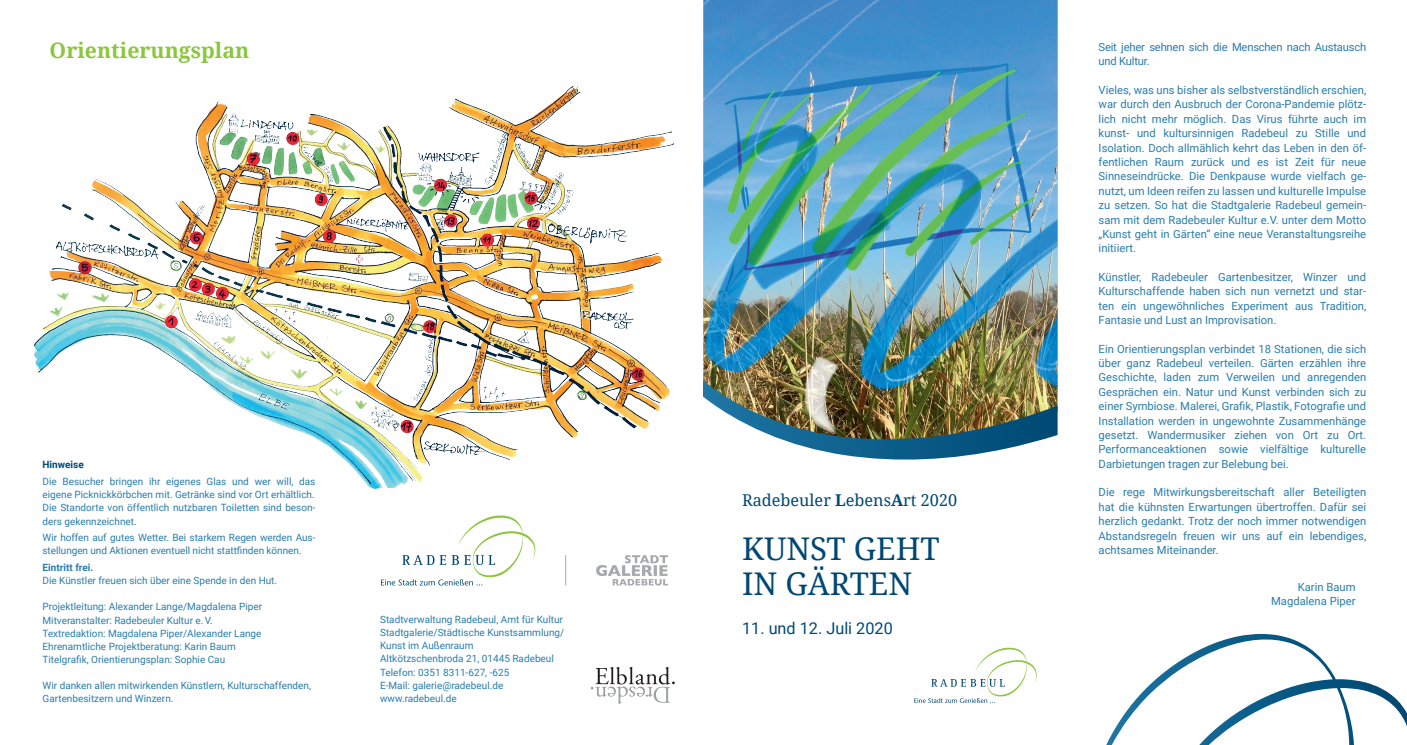
<style>
.page{position:relative;width:1407px;height:745px;background:#fff}
.page>*{position:absolute;margin:0;border:0;box-sizing:border-box;transform-origin:0 0}
.t1{font:31.25px/35px "Droid Serif";color:#004873}
.t2{font:700 21.25px "Droid Serif";color:#8bc63e}
.Veranstaltungsort_fe{font:16.25px "Droid Serif";color:#004873}
.t3{font:16.25px "Roboto";color:#004873}
.Grundtext{font:11.25px/14.4px "Roboto";color:#2a7dab;text-align:justify}
.Grundtext-2{font:11.25px/14.4px "Roboto";letter-spacing:-.02em;color:#2a7dab}
.Grundtext-3{font:10px/13.1px "Roboto";color:#2a7dab}
.Datum{font:700 10px "Roboto";color:#004873}
.s1{font-weight:700}
</style>
<div class="page">
<svg style="left:914px;top:647px;width:123px;height:55px"></svg>
<img style="left:703px;top:0;width:354px;height:380px">
<img style="left:703px;top:380px;width:354px;height:80px">
<svg style="left:591px;top:666px;width:84px;height:37px"></svg>
<img style="left:33px;top:86px;width:642px;height:403px">
<svg style="left:1106px;top:634px;width:301px;height:110px"></svg>
<svg style="left:381px;top:515px;width:155px;height:70px"></svg>
<svg style="left:596px;top:555px;width:72px;height:30px"></svg>
<hr style="left:565px;top:554px;width:1px;height:31px;background:#a8a9ad">
<p class="t2" style="left:50px;top:35px;width:201px">Orientierungsplan</p>
<p class="Datum" style="left:43px;top:457px;width:43px">Hinweise</p>
<p class="Grundtext-3" style="left:43px;top:474px;width:274px">Die Besucher bringen ihr eigenes Glas und wer will, das eigene Picknickkörbchen mit. Getränke sind vor Ort erhältlich.</p>
<p class="Grundtext-3" style="left:43px;top:500px;width:274px">Die Standorte von öffentlich nutzbaren Toiletten sind beson&shy;ders gekennzeichnet.</p>
<p class="Grundtext-3" style="left:43px;top:530px;width:274px">Wir hoffen auf gutes Wetter. Bei starkem Regen werden Aus&shy;stellungen und Aktionen eventuell nicht stattfinden können.</p>
<p class="Grundtext-3" style="left:43px;top:560px;width:236px"><span class="s1">Eintritt frei.<br></span>Die Künstler freuen sich über eine Spende in den Hut.</p>
<p class="Grundtext-3" style="left:43px;top:599px;width:221px">Projektleitung: Alexander Lange/Magdalena Piper</p>
<p class="Grundtext-3" style="left:43px;top:612px;width:172px">Mitveranstalter: Radebeuler Kultur e.V.</p>
<p class="Grundtext-3" style="left:43px;top:625px;width:220px">Textredaktion: Magdalena Piper/Alexander Lange</p>
<p class="Grundtext-3" style="left:43px;top:639px;width:195px">Ehrenamtliche Projektberatung: Karin Baum</p>
<p class="Grundtext-3" style="left:43px;top:652px;width:184px">Titelgrafik, Orientierungsplan: Sophie Cau</p>
<p class="Grundtext-3" style="left:43px;top:678px;width:270px">Wir danken allen mitwirkenden Künstlern, Kulturschaffenden,</p>
<p class="Grundtext-3" style="left:43px;top:691px;width:132px">Gartenbesitzern und Winzern.</p>
<p class="Grundtext-3" style="left:380px;top:612px;width:184px">Stadtverwaltung Radebeul, Amt für Kultur</p>
<p class="Grundtext-3" style="left:380px;top:625px;width:186px">Stadtgalerie/Städtische Kunstsammlung/<br>Kunst im Außenraum</p>
<p class="Grundtext-3" style="left:380px;top:651px;width:175px">Altkötzschenbroda 21, 01445 Radebeul</p>
<p class="Grundtext-3" style="left:380px;top:664px;width:131px">Telefon: 0351 8311-627, -625</p>
<p class="Grundtext-3" style="left:380px;top:677px;width:125px">E-Mail: galerie@radebeul.de</p>
<p class="Grundtext-3" style="left:380px;top:691px;width:78px">www.radebeul.de</p>
<p class="Veranstaltungsort_fe" style="left:742px;top:488px;width:217px">Radebeuler <span class="s1">L</span>ebens<span class="s1">A</span>rt 2020</p>
<p class="t1" style="left:742px;top:530px;width:199px">KUNST GEHT<br>IN GÄRTEN</p>
<p class="t3" style="left:742px;top:616px;width:152px">11. und 12. Juli 2020</p>
<p class="Grundtext-2" style="left:1098px;top:39px;width:269px">Seit jeher sehnen sich die Menschen nach Austausch und Kultur.</p>
<p class="Grundtext" style="left:1098px;top:82px;width:269px">Vieles, was uns bisher als selbstverständlich erschien, war durch den Ausbruch der Corona-Pandemie plötz&shy;lich nicht mehr möglich. Das Virus führte auch im kunst- und kultursinnigen Radebeul zu Stille und Isolation. Doch allmählich kehrt das Leben in den öf&shy;fentlichen Raum zurück und es ist Zeit für neue Sinneseindrücke. Die Denkpause wurde vielfach ge&shy;nutzt, um Ideen reifen zu lassen und kulturelle Impulse zu setzen. So hat die Stadtgalerie Radebeul gemein&shy;sam mit dem Radebeuler Kultur e.V. unter dem Motto „Kunst geht in Gärten“ eine neue Veranstaltungsreihe initiiert.</p>
<p class="Grundtext" style="left:1098px;top:269px;width:269px">Künstler, Radebeuler Gartenbesitzer, Winzer und Kulturschaffende haben sich nun vernetzt und star&shy;ten ein ungewöhnliches Experiment aus Tradition, Fantasie und Lust an Improvisation.</p>
<p class="Grundtext" style="left:1098px;top:341px;width:269px">Ein Orientierungsplan verbindet 18 Stationen, die sich über ganz Radebeul verteilen. Gärten erzählen ihre Geschichte, laden zum Verweilen und anregenden Gesprächen ein. Natur und Kunst verbinden sich zu einer Symbiose. Malerei, Grafik, Plastik, Fotografie und Installation werden in ungewohnte Zusammenhänge gesetzt. Wandermusiker ziehen von Ort zu Ort.<br>Performanceaktionen sowie vielfältige kulturelle Darbietungen tragen zur Belebung bei.</p>
<p class="Grundtext" style="left:1098px;top:484px;width:269px">Die rege Mitwirkungsbereitschaft aller Beteiligten hat die kühnsten Erwartungen übertroffen. Dafür sei herzlich gedankt. Trotz der noch immer notwendigen Abstandsregeln freuen wir uns auf ein lebendiges, achtsames Miteinander.</p>
<p class="Grundtext" style="left:1271px;top:579px;width:86px;text-align:right">Karin Baum<br>Magdalena Piper</p>
</div>
